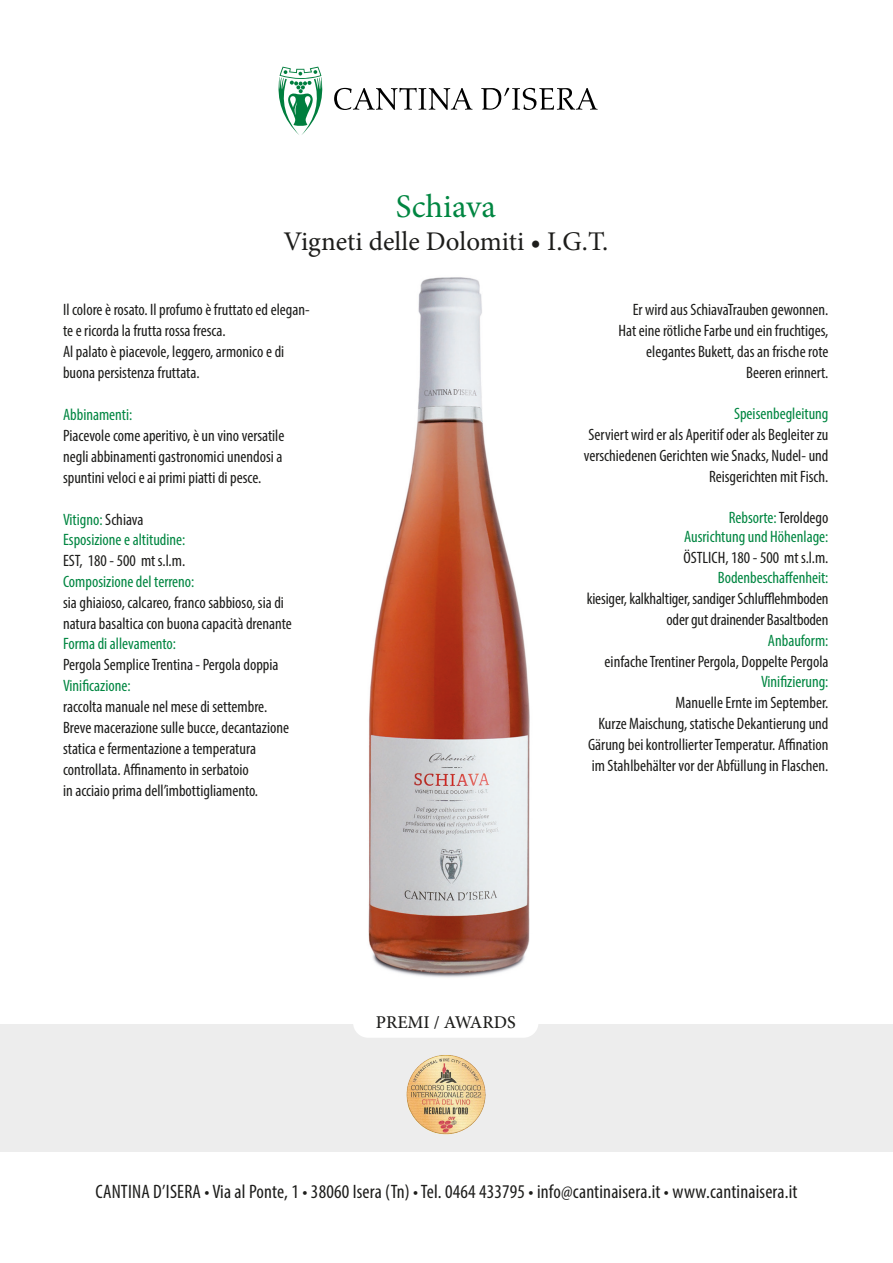
<style>
.page{position:relative;width:893px;height:1263px;background:#fff}
.page>*{position:absolute;margin:0;border:0;box-sizing:border-box;transform-origin:0 0}
.t1{font:33px "Minion Pro";color:#008641}
.t2{font:27px "Minion Pro";color:#1d1d1b}
.t3{font:condensed 19.5px "Myriad Pro";letter-spacing:.01em;color:#1d1d1b}
.t4{font:500 18px "Minion Pro";color:#1d1d1b}
.t5{font:condensed 16.5px/21px "Myriad Pro";color:#1d1d1b}
.t6{font:condensed 16.5px/20.4px "Myriad Pro";color:#008641;text-align:justify}
.s1{color:#1d1d1b}
</style>
<div class="page">
<img style="left:368px;top:277px;width:162px;height:701px">
<svg style="left:334px;top:88px;width:264px;height:22px"></svg>
<svg style="left:278px;top:67px;width:45px;height:68px"></svg>
<div style="left:0;top:1025px;width:893px;height:127px;background:#ededed"></div>
<p class="t1" style="left:396px;top:184px;width:102px">Schiava</p>
<p class="t2" style="left:283px;top:223px;width:326px">Vigneti delle Dolomiti • I.G.T.</p>
<p class="t5" style="left:63px;top:299px;width:248px">Il colore è rosato. Il profumo è fruttato ed elegan&shy;te e ricorda la frutta rossa fresca.</p>
<p class="t5" style="left:63px;top:341px;width:223px">Al palato è piacevole, leggero, armonico e di buona persistenza fruttata.</p>
<p class="t6" style="left:63px;top:404px;width:71px">Abbinamenti:</p>
<p class="t5" style="left:63px;top:425px;width:223px;text-align:justify">Piacevole come aperitivo, è un vino versatile negli abbinamenti gastronomici unendosi a spuntini veloci e ai primi piatti di pesce.</p>
<p class="t6" style="left:63px;top:509px;width:82px">Vitigno: <span class="s1">Schiava</span></p>
<p class="t6" style="left:63px;top:529px;width:124px">Esposizione e altitudine:</p>
<p class="t5" style="left:63px;top:550px;width:124px">EST, 180 - 500 mt s.l.m.</p>
<p class="t6" style="left:63px;top:571px;width:133px">Composizione del terreno:</p>
<p class="t5" style="left:63px;top:592px;width:230px">sia ghiaioso, calcareo, franco sabbioso, sia di natura basaltica con buona capacità drenante</p>
<p class="t6" style="left:63px;top:633px;width:115px">Forma di allevamento:</p>
<p class="t5" style="left:63px;top:653px;width:217px">Pergola Semplice Trentina - Pergola doppia</p>
<p class="t6" style="left:63px;top:675px;width:69px">Vinificazione:</p>
<p class="t5" style="left:63px;top:695px;width:228px">raccolta manuale nel mese di settembre.<br>Breve macerazione sulle bucce, decantazione statica e fermentazione a temperatura controllata. Affinamento in serbatoio<br>in acciaio prima dell’imbottigliamento.</p>
<p class="t5" style="left:633px;top:299px;width:197px">Er wird aus SchiavaTrauben gewonnen.</p>
<p class="t5" style="left:618px;top:320px;width:211px;text-align:right">Hat eine rötliche Farbe und ein fruchtiges, elegantes Bukett, das an frische rote<br>Beeren erinnert.</p>
<p class="t6" style="left:734px;top:403px;width:96px">Speisenbegleitung</p>
<p class="t5" style="left:584px;top:424px;width:246px;text-align:right">Serviert wird er als Aperitif oder als Begleiter zu verschiedenen Gerichten wie Snacks, Nudel- und<br>Reisgerichten mit Fisch.</p>
<p class="t6" style="left:683px;top:507px;width:147px;text-indent:45px">Rebsorte: <span class="s1">Teroldego </span>Ausrichtung und Höhenlage:<br><span class="s1">ÖSTLICH, 180 - 500 mt s.l.m.</span></p>
<p class="t6" style="left:718px;top:567px;width:112px">Bodenbeschaffenheit:</p>
<p class="t5" style="left:587px;top:588px;width:243px;text-align:right">kiesiger, kalkhaltiger, sandiger Schlufflehmboden oder gut drainender Basaltboden</p>
<p class="t6" style="left:768px;top:630px;width:62px">Anbauform:</p>
<p class="t5" style="left:605px;top:651px;width:225px">einfache Trentiner Pergola, Doppelte Pergola</p>
<p class="t6" style="left:761px;top:671px;width:69px">Vinifizierung:</p>
<p class="t5" style="left:676px;top:692px;width:154px">Manuelle Ernte im September.</p>
<p class="t5" style="left:588px;top:713px;width:242px;text-align:justify;text-indent:10px">Kurze Maischung, statische Dekantierung und Gärung bei kontrollierter Temperatur. Affination im Stahlbehälter vor der Abfüllung in Flaschen.</p>
<p class="t4" style="left:376px;top:1010px;width:141px">PREMI / AWARDS</p>
<p class="t3" style="left:95px;top:1180px;width:704px">CANTINA D’ISERA • Via al Ponte, 1 • 38060 Isera (Tn) • Tel. 0464 433795 • info@cantinaisera.it • www.cantinaisera.it</p>
</div>
